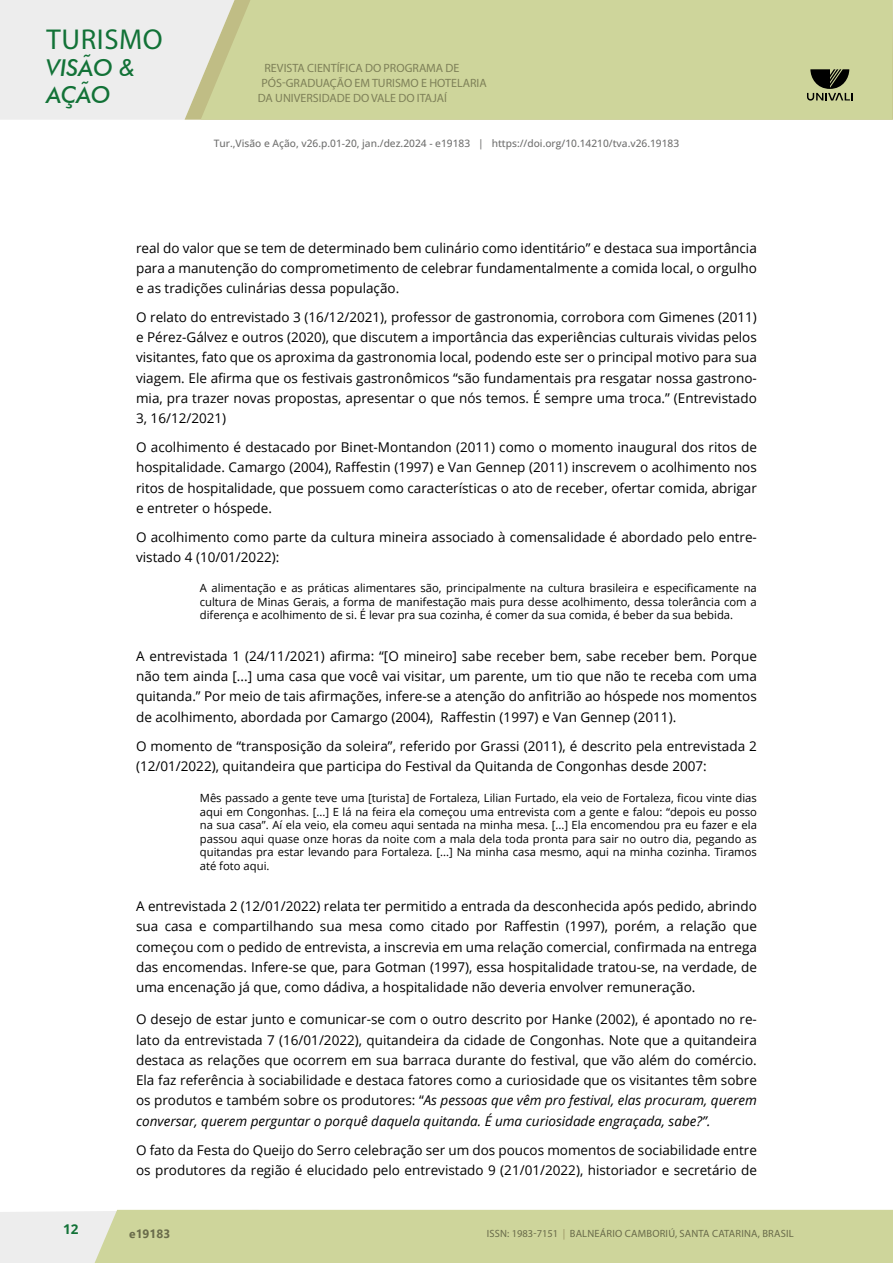
<style>
.page{position:relative;width:893px;height:1263px;background:#fff}
.page>*{position:absolute;margin:0;border:0;box-sizing:border-box;transform-origin:0 0}
.t1{font:28.8px "Myriad Pro";letter-spacing:.02em;color:#127237}
.t2{font:italic 500 23.25px/26.5px "Futura BT";color:#127237}
.t3{font:13.5px/20.2px "Open Sans";color:#000;text-align:justify}
.t4{font:700 13.5px "Open Sans";color:#127237}
.t5{font:12px "Myriad Pro";color:#7e8058}
.t6{font:700 12px "Segoe UI";color:#696b4a}
.t7{font:11.25px/13.5px "Open Sans";color:#000;text-align:justify}
.t8{font:10.5px "Myriad Pro";letter-spacing:.02em;color:#696b4a}
.t9{font:500 10.2px "Open Sans";color:#70706f}
.s1{font-style:italic}
.s2{color:#98905f}
</style>
<div class="page">
<div style="left:0;top:0;width:185px;height:120px;background:#ededed"></div>
<svg style="left:185px;top:0;width:708px;height:120px;fill:#ededed"></svg>
<div style="left:201px;top:0;width:691px;height:120px;background:#ced59b"></div>
<svg style="left:0;top:1210px;width:893px;height:53px"></svg>
<svg style="left:807px;top:69px;width:46px;height:32px"></svg>
<h1 class="t1" style="left:47px;top:22px;width:118px">TURISMO</h1>
<h2 class="t2" style="left:46px;top:54px;width:90px">VISÃO &amp;<br>AÇÃO</h2>
<p class="t5" style="left:264px;top:60px;width:196px">REVISTA CIENTÍFICA DO PROGRAMA DE</p>
<p class="t5" style="left:261px;top:75px;width:227px">PÓS-GRADUAÇÃO EM TURISMO E HOTELARIA</p>
<p class="t5" style="left:258px;top:90px;width:191px">DA UNIVERSIDADE DO VALE DO ITAJAÍ</p>
<p class="t9" style="left:214px;top:136px;width:467px">Tur.,Visão e Ação, v26.p.01-20, jan./dez.2024 - e19183 | https://doi.org/10.14210/tva.v26.19183</p>
<p class="t3" style="left:136px;top:237px;width:622px">real do valor que se tem de determinado bem culinário como identitário” e destaca sua importância para a manutenção do comprometimento de celebrar fundamentalmente a comida local, o orgulho e as tradições culinárias dessa população.</p>
<p class="t3" style="left:136px;top:307px;width:622px">O relato do entrevistado 3 (16/12/2021), professor de gastronomia, corrobora com Gimenes (2011) e Pérez-Gálvez e outros (2020), que discutem a importância das experiências culturais vividas pelos visitantes, fato que os aproxima da gastronomia local, podendo este ser o principal motivo para sua viagem. Ele afirma que os festivais gastronômicos “são fundamentais pra resgatar nossa gastrono&shy;mia, pra trazer novas propostas, apresentar o que nós temos. É sempre uma troca.” (Entrevistado 3, 16/12/2021)</p>
<p class="t3" style="left:136px;top:437px;width:622px">O acolhimento é destacado por Binet-Montandon (2011) como o momento inaugural dos ritos de hospitalidade. Camargo (2004), Raffestin (1997) e Van Gennep (2011) inscrevem o acolhimento nos ritos de hospitalidade, que possuem como características o ato de receber, ofertar comida, abrigar e entreter o hóspede.</p>
<p class="t3" style="left:136px;top:526px;width:622px">O acolhimento como parte da cultura mineira associado à comensalidade é abordado pelo entre&shy;vistado 4 (10/01/2022):</p>
<p class="t7" style="left:200px;top:581px;width:559px">A alimentação e as práticas alimentares são, principalmente na cultura brasileira e especificamente na cultura de Minas Gerais, a forma de manifestação mais pura desse acolhimento, dessa tolerância com a diferença e acolhimento de si. É levar pra sua cozinha, é comer da sua comida, é beber da sua bebida.</p>
<p class="t3" style="left:136px;top:645px;width:622px">A entrevistada 1 (24/11/2021) afirma: “[O mineiro] sabe receber bem, sabe receber bem. Porque não tem ainda [...] uma casa que você vai visitar, um parente, um tio que não te receba com uma quitanda.” Por meio de tais afirmações, infere-se a atenção do anfitrião ao hóspede nos momentos de acolhimento, abordada por Camargo (2004), Raffestin (1997) e Van Gennep (2011).</p>
<p class="t3" style="left:136px;top:735px;width:622px">O momento de “transposição da soleira”, referido por Grassi (2011), é descrito pela entrevistada 2 (12/01/2022), quitandeira que participa do Festival da Quitanda de Congonhas desde 2007:</p>
<p class="t7" style="left:200px;top:791px;width:559px">Mês passado a gente teve uma [turista] de Fortaleza, Lilian Furtado, ela veio de Fortaleza, ficou vinte dias aqui em Congonhas. [...] E lá na feira ela começou uma entrevista com a gente e falou: “depois eu posso na sua casa”. Aí ela veio, ela comeu aqui sentada na minha mesa. [...] Ela encomendou pra eu fazer e ela passou aqui quase onze horas da noite com a mala dela toda pronta para sair no outro dia, pegando as quitandas pra estar levando para Fortaleza. [...] Na minha casa mesmo, aqui na minha cozinha. Tiramos até foto aqui.</p>
<p class="t3" style="left:136px;top:896px;width:622px">A entrevistada 2 (12/01/2022) relata ter permitido a entrada da desconhecida após pedido, abrindo sua casa e compartilhando sua mesa como citado por Raffestin (1997), porém, a relação que começou com o pedido de entrevista, a inscrevia em uma relação comercial, confirmada na entrega das encomendas. Infere-se que, para Gotman (1997), essa hospitalidade tratou-se, na verdade, de uma encenação já que, como dádiva, a hospitalidade não deveria envolver remuneração.</p>
<p class="t3" style="left:136px;top:1009px;width:622px">O desejo de estar junto e comunicar-se com o outro descrito por Hanke (2002), é apontado no re&shy;lato da entrevistada 7 (16/01/2022), quitandeira da cidade de Congonhas. Note que a quitandeira destaca as relações que ocorrem em sua barraca durante do festival, que vão além do comércio.<br>Ela faz referência à sociabilidade e destaca fatores como a curiosidade que os visitantes têm sobre os produtos e também sobre os produtores: “<span class="s1">As pessoas que vêm pro festival, elas procuram, querem conversar, querem perguntar o porquê daquela quitanda. É uma curiosidade engraçada, sabe?”.</span></p>
<p class="t3" style="left:136px;top:1139px;width:622px">O fato da Festa do Queijo do Serro celebração ser um dos poucos momentos de sociabilidade entre os produtores da região é elucidado pelo entrevistado 9 (21/01/2022), historiador e secretário de</p>
<p class="t4" style="left:63px;top:1219px;width:17px">12</p>
<p class="t8" style="left:487px;top:1227px;width:308px">ISSN: 1983-7151 <span class="s2">|</span> BALNEÁRIO CAMBORIÚ, SANTA CATARINA, BRASIL</p>
<p class="t6" style="left:129px;top:1222px;width:42px">e19183</p>
</div>
